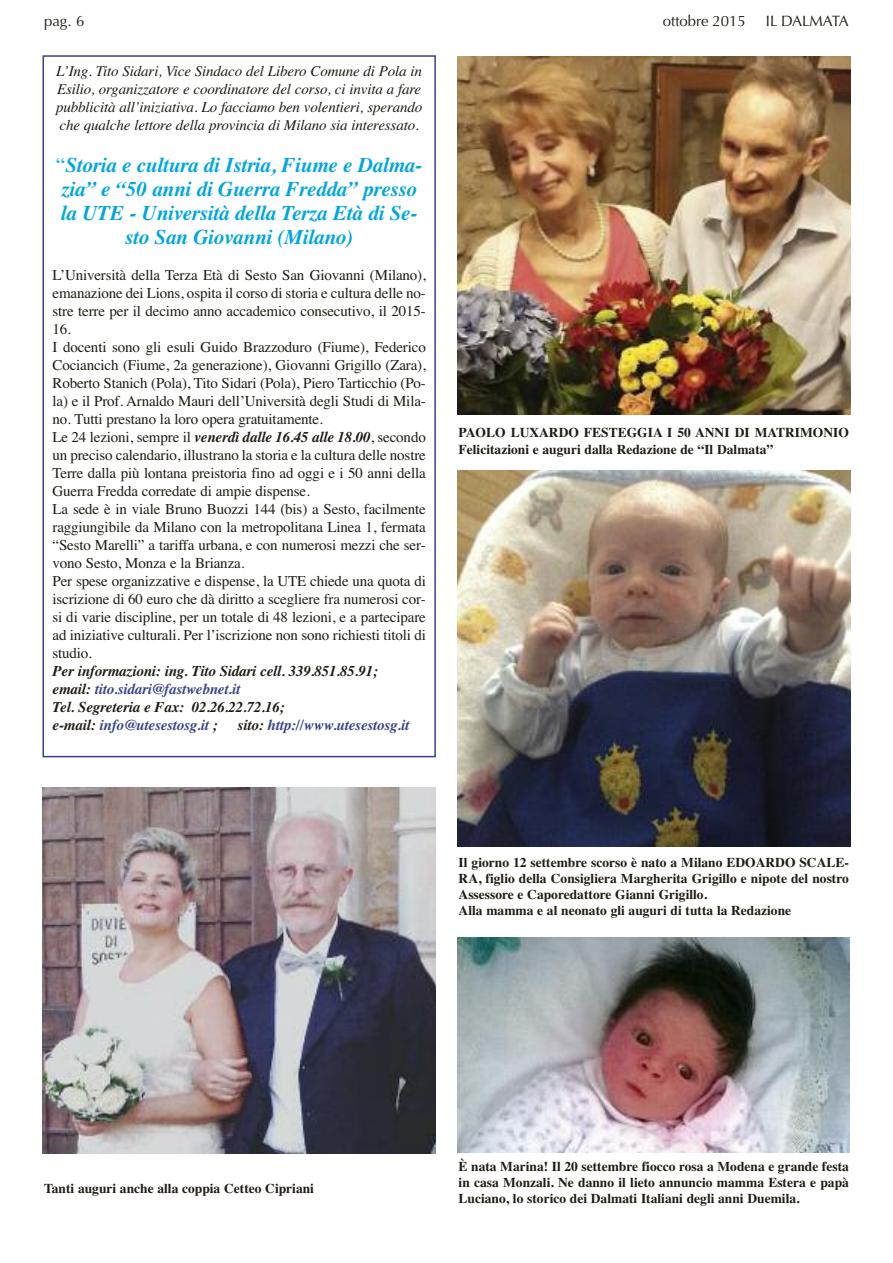
<style>
.page{position:relative;width:893px;height:1263px;background:#fff}
.page>*{position:absolute;margin:0;border:0;box-sizing:border-box;transform-origin:0 0}
.t1{font:italic 700 21px/24px "Times";letter-spacing:-.01em;color:#00a6dd;text-align:center}
.t2{font:15px/18px "Times";letter-spacing:-.01em;color:#201c14}
.t3{font:italic 15px/18px "Times";letter-spacing:-.01em;color:#201c14;text-align:justify}
.t4{font:italic 700 15px/18px "Times";letter-spacing:-.01em;color:#201c14}
.t5{font:italic 700 15px "Times";letter-spacing:-.01em;color:#364388}
.t6{font:15px "Optima";color:#201c14}
.t7{font:700 13.5px/16.2px "Times";color:#201c14}
.s1{font-style:normal}
.s2{font-weight:400;font-style:normal}
.s3{font-weight:700;font-style:italic}
.s4{color:#364388}
.s5{color:#201c14}
</style>
<div class="page">
<div style="left:43px;top:55px;width:393px;height:702px;border:2px solid #364388"></div>
<img style="left:457px;top:470px;width:393px;height:377px">
<img style="left:43px;top:787px;width:393px;height:366px">
<img style="left:457px;top:56px;width:393px;height:359px">
<img style="left:457px;top:937px;width:392px;height:216px">
<p class="t6" style="left:44px;top:12px;width:42px">pag. 6</p>
<p class="t6" style="left:663px;top:12px;width:84px">ottobre 2015</p>
<p class="t6" style="left:766px;top:12px;width:85px">IL DALMATA</p>
<p class="t3" style="left:56px;top:61px;width:368px">L’Ing. Tito Sidari, Vice Sindaco del Libero Comune di Pola in Esilio, organizzatore e coordinatore del corso, ci invita a fare pubblicità all’iniziativa. Lo facciamo ben volentieri, sperando che qualche lettore della provincia di Milano sia interessato<span class="s1">.</span></p>
<h1 class="t1" style="left:56px;top:152px;width:367px"><span class="s2">“</span>Storia e cultura di Istria, Fiume e Dalma&shy;zia” e “50 anni di Guerra Fredda” presso la UTE - Università della Terza Età di Se&shy;sto San Giovanni (Milano)</h1>
<p class="t2" style="left:53px;top:265px;width:375px">L’Università della Terza Età di Sesto San Giovanni (Milano), emanazione dei Lions, ospita il corso di storia e cultura delle no&shy;stre terre per il decimo anno accademico consecutivo, il 2015- 16.<br>I docenti sono gli esuli Guido Brazzoduro (Fiume), Federico Cociancich (Fiume, 2a generazione), Giovanni Grigillo (Zara), Roberto Stanich (Pola), Tito Sidari (Pola), Piero Tarticchio (Po&shy;la) e il Prof. Arnaldo Mauri dell’Università degli Studi di Mila&shy;no. Tutti prestano la loro opera gratuitamente.<br>Le 24 lezioni, sempre il <span class="s3">venerdì dalle 16.45 alle 18.00</span>, secondo un preciso calendario, illustrano la storia e la cultura delle nostre Terre dalla più lontana preistoria fino ad oggi e i 50 anni della Guerra Fredda corredate di ampie dispense.<br>La sede è in viale Bruno Buozzi 144 (bis) a Sesto, facilmente raggiungibile da Milano con la metropolitana Linea 1, fermata “Sesto Marelli” a tariffa urbana, e con numerosi mezzi che ser&shy;vono Sesto, Monza e la Brianza.<br>Per spese organizzative e dispense, la UTE chiede una quota di iscrizione di 60 euro che dà diritto a scegliere fra numerosi cor&shy;si di varie discipline, per un totale di 48 lezioni, e a partecipare ad iniziative culturali. Per l’iscrizione non sono richiesti titoli di studio.</p>
<p class="t4" style="left:53px;top:661px;width:327px">Per informazioni: ing. Tito Sidari cell. 339.851.85.91; email: <span class="s4">tito.sidari@fastwebnet.it<br></span>Tel. Segreteria e Fax: 02.26.22.72.16;<br>e-mail: <span class="s4">info@utesestosg.it</span> ;</p>
<p class="t7" style="left:459px;top:425px;width:392px">PAOLO LUXARDO FESTEGGIA I 50 ANNI DI MATRIMONIO<br>Felicitazioni e auguri dalla Redazione de “Il Dalmata”</p>
<p class="t5" style="left:238px;top:716px;width:173px"><span class="s5">sito:</span> http://www.utesestosg.it</p>
<p class="t7" style="left:44px;top:1180px;width:272px">Tanti auguri anche alla coppia Cetteo Cipriani</p>
<p class="t7" style="left:459px;top:854px;width:392px">Il giorno 12 settembre scorso è nato a Milano EDOARDO SCALE-RA, figlio della Consigliera Margherita Grigillo e nipote del nostro Assessore e Caporedattore Gianni Grigillo.<br>Alla mamma e al neonato gli auguri di tutta la Redazione</p>
<p class="t7" style="left:459px;top:1158px;width:392px;text-align:justify">È nata Marina! Il 20 settembre fiocco rosa a Modena e grande festa in casa Monzali. Ne danno il lieto annuncio mamma Estera e papà Luciano, lo storico dei Dalmati Italiani degli anni Duemila.</p>
</div>
